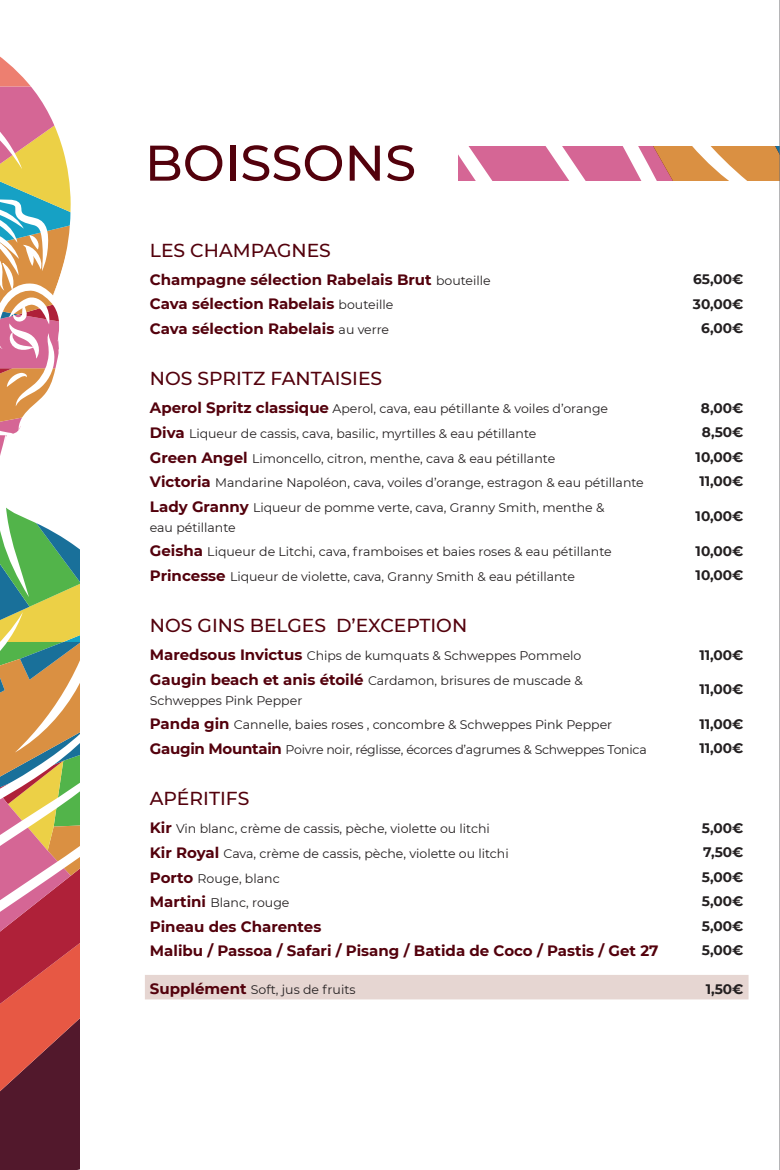
<style>
.page{position:relative;width:780px;height:1170px;background:#fff}
.page>*{position:absolute;margin:0;border:0;box-sizing:border-box;transform-origin:0 0}
.t1{font:500 50px "Montserrat";color:#53010c}
.t2{font:500 18.75px "Montserrat";color:#53010c}
.t3{font:700 15px "Montserrat";color:#53010c}
.t4{font:700 13.75px "Montserrat";color:#231f20}
.t5{font:12.5px/20px "Montserrat";color:#231f20}
.t6{font:12.5px "Montserrat";letter-spacing:-.02em;color:#231f20}
.s1{font-weight:400;font-size:12.5px;color:#231f20}
.s2{font-weight:700;font-size:15px;color:#53010c}
</style>
<div class="page">
<div style="left:145px;top:975px;width:603px;height:24px;background:#e6d6d2"></div>
<svg style="left:0;top:56px;width:80px;height:1113px"></svg>
<svg style="left:458px;top:146px;width:321px;height:35px"></svg>
<hr style="left:779px;top:0;width:1px;height:1169px;background:#6c6d70">
<h1 class="t1" style="left:145px;top:132px;width:273px">BOISSONS</h1>
<h2 class="t2" style="left:150px;top:238px;width:182px">LES CHAMPAGNES</h2>
<p class="t3" style="left:150px;top:270px;width:342px">Champagne sélection Rabelais Brut <span class="s1">bouteille</span></p>
<p class="t4" style="left:693px;top:271px;width:52px">65,00€</p>
<p class="t3" style="left:150px;top:295px;width:245px">Cava sélection Rabelais <span class="s1">bouteille</span></p>
<p class="t4" style="left:692px;top:295px;width:52px">30,00€</p>
<p class="t3" style="left:150px;top:319px;width:241px">Cava sélection Rabelais <span class="s1">au verre</span></p>
<p class="t4" style="left:701px;top:320px;width:44px">6,00€</p>
<h2 class="t2" style="left:150px;top:367px;width:234px">NOS SPRITZ FANTAISIES</h2>
<p class="t5" style="left:150px;top:399px;width:459px"><span class="s2">Aperol Spritz classique</span> Aperol, cava, eau pétillante &amp; voiles d’orange</p>
<p class="t4" style="left:701px;top:399px;width:44px">8,00€</p>
<p class="t5" style="left:150px;top:423px;width:388px"><span class="s2">Diva</span> Liqueur de cassis, cava, basilic, myrtilles &amp; eau pétillante</p>
<p class="t4" style="left:702px;top:424px;width:43px">8,50€</p>
<p class="t5" style="left:150px;top:448px;width:407px"><span class="s2">Green Angel</span> Limoncello, citron, menthe, cava &amp; eau pétillante</p>
<p class="t4" style="left:695px;top:448px;width:49px">10,00€</p>
<p class="t5" style="left:150px;top:472px;width:495px"><span class="s2">Victoria</span> Mandarine Napoléon, cava, voiles d’orange, estragon &amp; eau pétillante</p>
<p class="t4" style="left:699px;top:473px;width:46px">11,00€</p>
<p class="t5" style="left:150px;top:497px;width:456px"><span class="s2">Lady Granny</span> Liqueur de pomme verte, cava, Granny Smith, menthe &amp; eau pétillante</p>
<p class="t4" style="left:695px;top:507px;width:49px">10,00€</p>
<p class="t5" style="left:150px;top:541px;width:463px"><span class="s2">Geisha</span> Liqueur de Litchi, cava, framboises et baies roses &amp; eau pétillante</p>
<p class="t4" style="left:695px;top:542px;width:49px">10,00€</p>
<p class="t5" style="left:150px;top:566px;width:426px"><span class="s2">Princesse</span> Liqueur de violette, cava, Granny Smith &amp; eau pétillante</p>
<p class="t4" style="left:695px;top:566px;width:49px">10,00€</p>
<h2 class="t2" style="left:150px;top:613px;width:319px">NOS GINS BELGES D’EXCEPTION</h2>
<p class="t5" style="left:150px;top:645px;width:433px"><span class="s2">Maredsous Invictus</span> Chips de kumquats &amp; Schweppes Pommelo</p>
<p class="t4" style="left:699px;top:646px;width:46px">11,00€</p>
<p class="t5" style="left:150px;top:670px;width:434px"><span class="s2">Gaugin beach et anis étoilé</span> Cardamon, brisures de muscade &amp;<br>Schweppes Pink Pepper</p>
<p class="t4" style="left:699px;top:680px;width:46px">11,00€</p>
<p class="t5" style="left:150px;top:714px;width:464px"><span class="s2">Panda gin</span> Cannelle, baies roses , concombre &amp; Schweppes Pink Pepper</p>
<p class="t4" style="left:699px;top:715px;width:46px">11,00€</p>
<p class="t6" style="left:150px;top:741px;width:498px"><span class="s2">Gaugin Mountain</span> Poivre noir, réglisse, écorces d’agrumes &amp; Schweppes Tonica</p>
<p class="t4" style="left:699px;top:739px;width:46px">11,00€</p>
<h2 class="t2" style="left:150px;top:787px;width:101px">APÉRITIFS</h2>
<p class="t5" style="left:150px;top:818px;width:341px"><span class="s2">Kir</span> Vin blanc, crème de cassis, pèche, violette ou litchi</p>
<p class="t4" style="left:702px;top:819px;width:43px">5,00€</p>
<p class="t5" style="left:150px;top:843px;width:360px"><span class="s2">Kir Royal</span> Cava, crème de cassis, pèche, violette ou litchi</p>
<p class="t4" style="left:703px;top:844px;width:42px">7,50€</p>
<p class="t5" style="left:150px;top:867px;width:131px"><span class="s2">Porto</span> Rouge, blanc</p>
<p class="t4" style="left:702px;top:868px;width:43px">5,00€</p>
<p class="t5" style="left:150px;top:892px;width:141px"><span class="s2">Martini</span> Blanc, rouge</p>
<p class="t4" style="left:702px;top:893px;width:43px">5,00€</p>
<p class="t3" style="left:150px;top:916px;width:173px">Pineau des Charentes</p>
<p class="t4" style="left:702px;top:917px;width:43px">5,00€</p>
<p class="t3" style="left:150px;top:941px;width:510px">Malibu / Passoa / Safari / Pisang / Batida de Coco / Pastis / Get 27</p>
<p class="t4" style="left:702px;top:941px;width:43px">5,00€</p>
<p class="t5" style="left:150px;top:979px;width:207px"><span class="s2">Supplément</span> Soft, jus de fruits</p>
<p class="t4" style="left:705px;top:980px;width:39px">1,50€</p>
</div>
